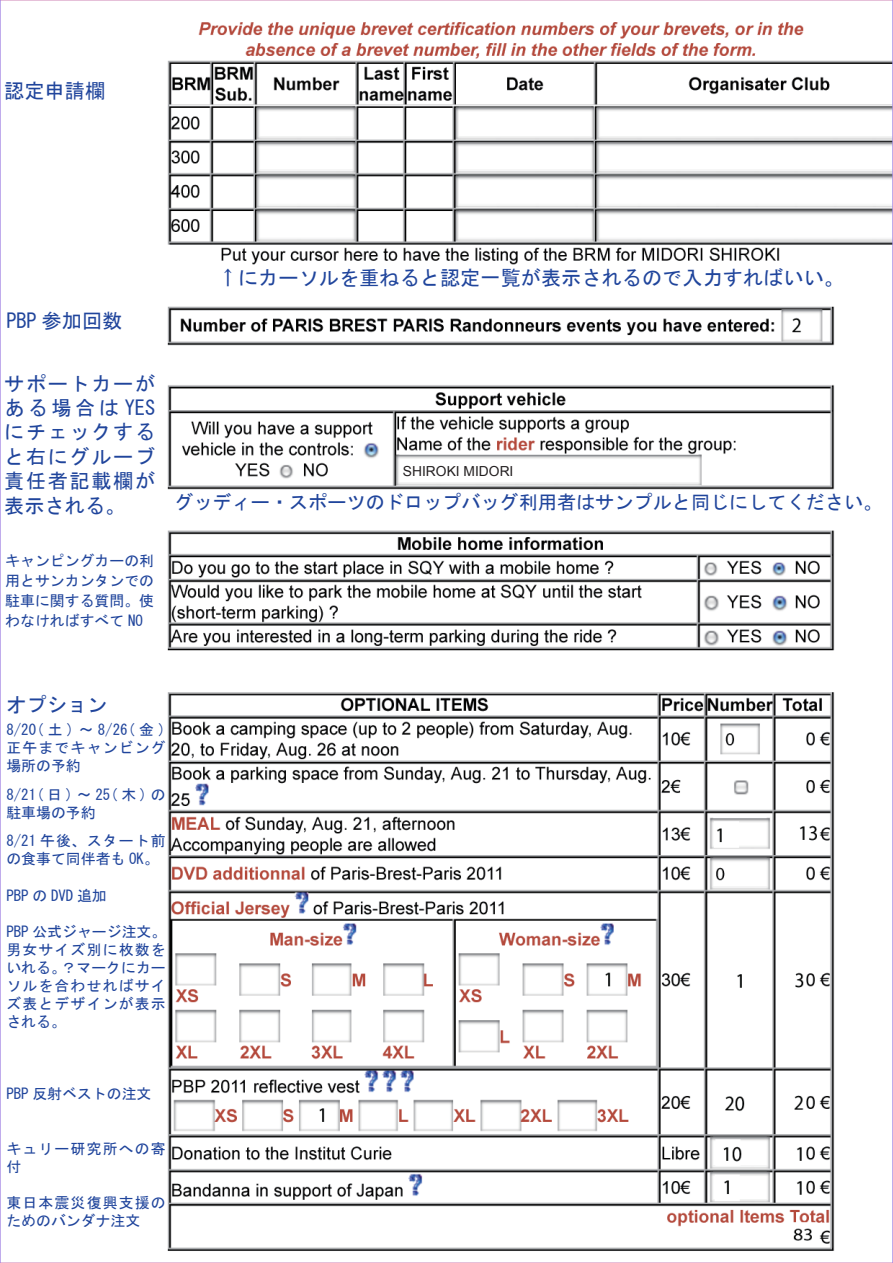
<style>
.page{position:relative;width:893px;height:1263px;background:#fff}
.page>*{position:absolute;margin:0;border:0;box-sizing:border-box;transform-origin:0 0}
.t1{font:20.25px/24.5px "MS Gothic";color:#20459c;text-align:justify}
.t2{font:19.2px "MS Gothic";color:#20459c}
.t3{font:14.85px/18px "MS Gothic";color:#20459c;text-align:justify}
.t4{font:14.85px/18px "MS Gothic";letter-spacing:.08em;color:#20459c}
.t5{font:13.8px "Arial";color:#231f20}
</style>
<div class="page">
<img style="left:167px;top:22px;width:724px;height:1229px">
<hr style="left:0;top:0;width:1px;height:1263px;background:#99f">
<hr style="left:892px;top:0;width:1px;height:1263px;background:#99f">
<h1 class="t1" style="left:4px;top:79px;width:102px">認定申請欄</h1>
<h1 class="t1" style="left:6px;top:308px;width:118px">PBP 参加回数</h1>
<h1 class="t1" style="left:4px;top:371px;width:152px">サポートカーがある場合は YESにチェックすると右にグルーブ責任者記載欄が</h1>
<h1 class="t1" style="left:4px;top:493px;width:123px">表示される。</h1>
<p class="t3" style="left:5px;top:550px;width:150px;line-height:20.2px">キャンピングカーの利用とサンカンタンでの駐車に関する質問。使わなければすべて NO</p>
<h1 class="t1" style="left:218px;top:266px;width:628px">↑にカーソルを重ねると認定一覧が表示されるので入力すればいい。</h1>
<p class="t5" style="left:403px;top:463px;width:112px">SHIROKI MIDORI</p>
<p class="t2" style="left:174px;top:492px;width:709px">グッディー・スポーツのドロップバッグ利用者はサンプルと同じにしてください。</p>
<h1 class="t1" style="left:6px;top:692px;width:102px">オプション</h1>
<p class="t3" style="left:6px;top:720px;width:161px">8/20( 土 ) 〜 8/26( 金 (正午までキャンビング場所の予約</p>
<p class="t3" style="left:6px;top:785px;width:161px">8/21(日)〜25(木)の駐車場の予約</p>
<p class="t3" style="left:6px;top:832px;width:161px">8/21 午後、スタート前の食事て同伴者も OK。</p>
<p class="t3" style="left:6px;top:886px;width:102px">PBP の DVD 追加</p>
<p class="t3" style="left:6px;top:922px;width:161px">PBP 公式ジャージ注文。男女サイズ別に枚数をいれる。？マークにカーソルを合わせればサイズ表とデザインが表示される。</p>
<p class="t3" style="left:6px;top:1085px;width:147px">PBP 反射ベストの注文</p>
<p class="t4" style="left:6px;top:1139px;width:161px">キュリー研究所への寄付</p>
<p class="t4" style="left:6px;top:1193px;width:161px">東日本震災復興支援のためのバンダナ注文</p>
</div>
